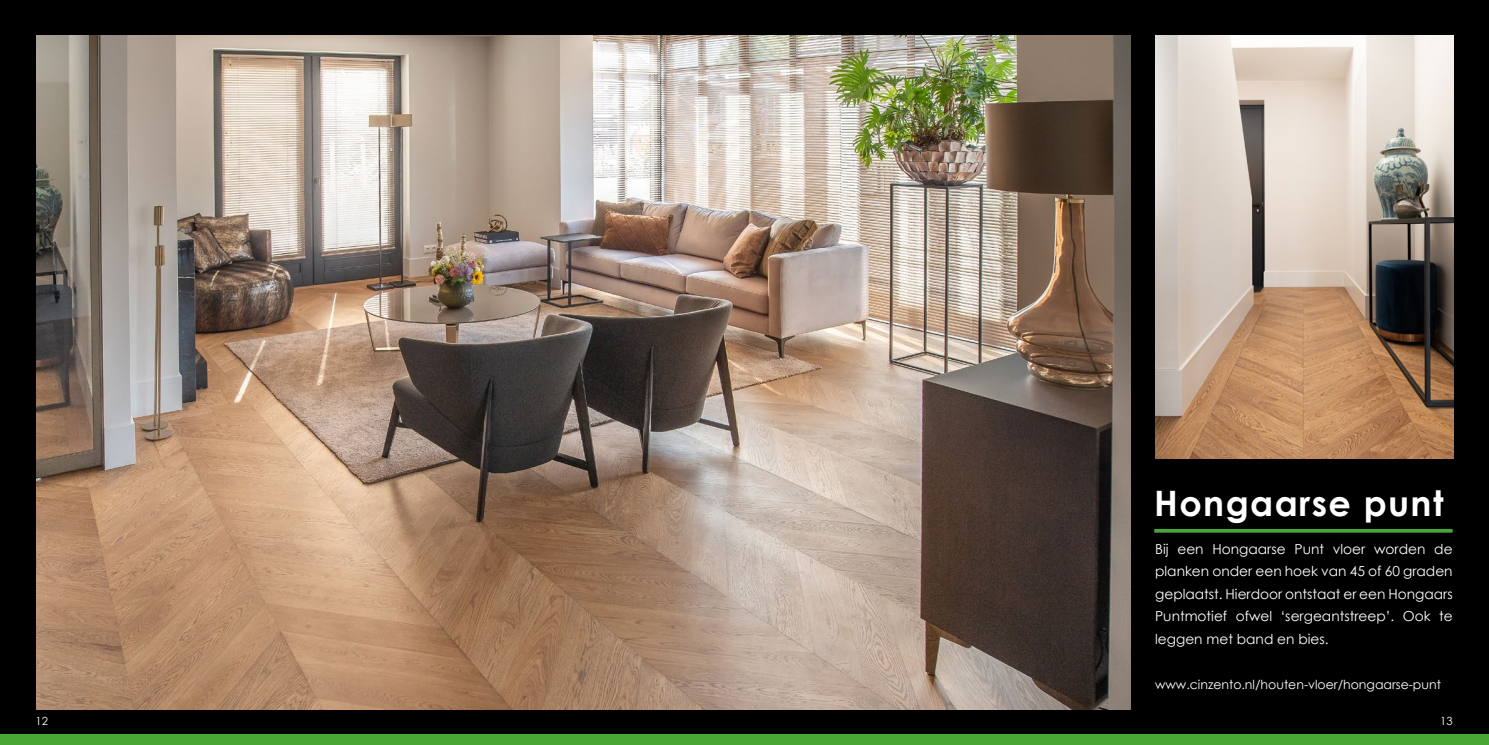
<style>
.page{position:relative;width:1489px;height:745px;background:#fff}
.page>*{position:absolute;margin:0;border:0;box-sizing:border-box;transform-origin:0 0}
.t1{font:700 35px "Century Gothic";letter-spacing:.04em;color:#fff}
.t2{font:13.75px/22.5px "Century Gothic";color:#fff;text-align:justify}
.t3{font:12.5px "Century Gothic";color:#fff}
.t4{font:11.25px "Century Gothic";color:#fff}
</style>
<div class="page">
<div style="left:0;top:0;width:1488px;height:744px;background:#000"></div>
<div style="left:0;top:733px;width:1488px;height:11px;background:#48a734"></div>
<img style="left:36px;top:35px;width:1094px;height:674px">
<img style="left:1155px;top:35px;width:298px;height:423px">
<svg style="left:1154px;top:529px;width:298px;height:3px"></svg>
<h1 class="t1" style="left:1154px;top:477px;width:291px">Hongaarse punt</h1>
<p class="t2" style="left:1155px;top:536px;width:299px">Bij een Hongaarse Punt vloer worden de planken onder een hoek van 45 of 60 graden geplaatst. Hierdoor ontstaat er een Hongaars Puntmotief ofwel ‘sergeantstreep’. Ook te leggen met band en bies.</p>
<p class="t3" style="left:1155px;top:675px;width:287px">www.cinzento.nl/houten-vloer/hongaarse-punt</p>
<p class="t4" style="left:35px;top:712px;width:14px">12</p>
<p class="t4" style="left:1439px;top:712px;width:14px">13</p>
</div>
